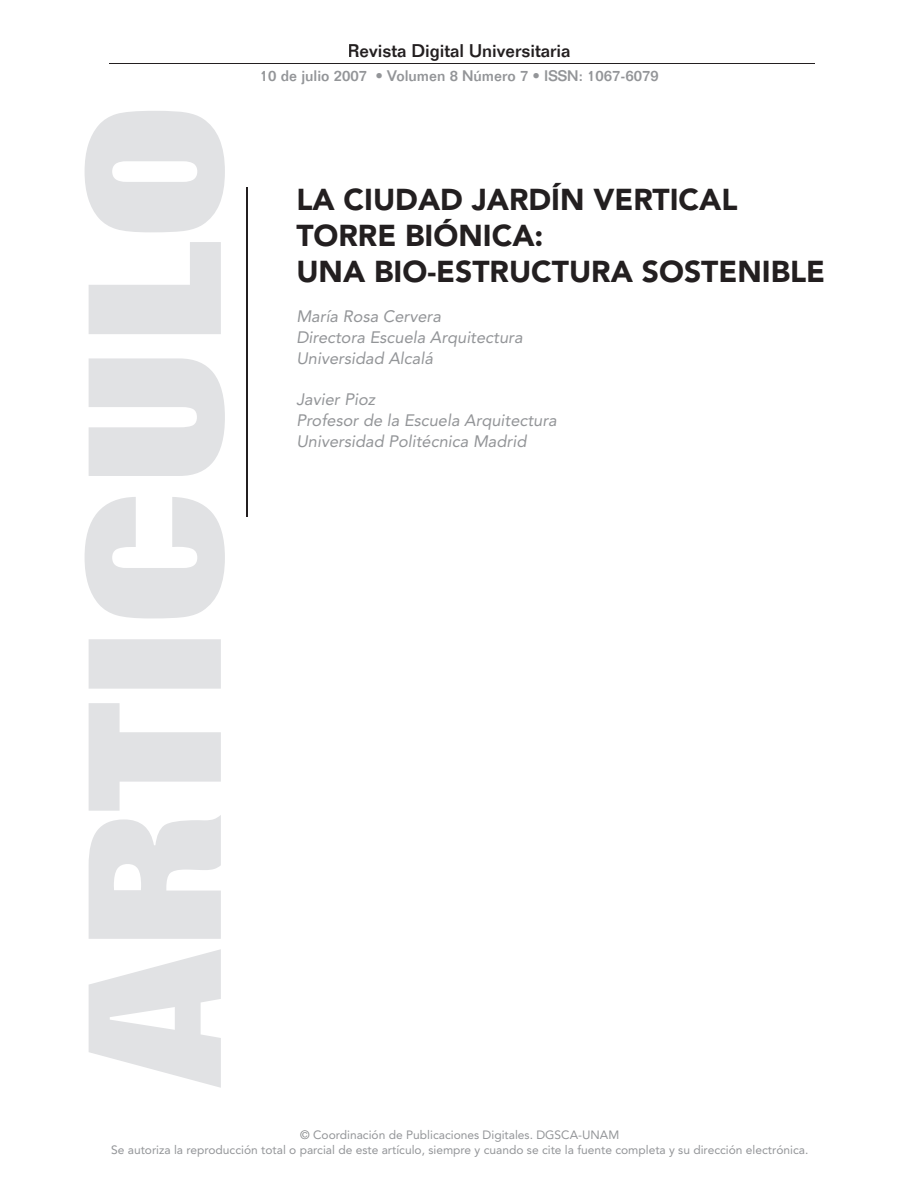
<style>
.page{position:relative;width:918px;height:1188px;background:#fff}
.page>*{position:absolute;margin:0;border:0;box-sizing:border-box;transform-origin:0 0}
.t1{font:900 30px/36px "Avenir";color:#231f20}
.t2{font:500 18px "Folio";color:#231f20}
.t3{font:italic 16.5px/21px "Avenir";color:#939598}
.t4{font:500 15px "Folio";color:#939598}
.t5{font:12px/15px "Avenir";color:#939598;text-align:center}
.s1{color:#808285}
</style>
<div class="page">
<hr style="left:109px;top:63px;width:706px;height:1px;background:#231f20">
<svg style="left:85px;top:111px;width:140px;height:977px;fill:#e1e2e4"></svg>
<hr style="left:246px;top:187px;width:2px;height:330px;background:#231f20">
<h2 class="t2" style="left:348px;top:40px;width:224px">Revista Digital Universitaria</h2>
<p class="t4" style="left:260px;top:67px;width:400px">10 de julio 2007 • Volumen 8 Número 7 • ISSN: 1067-6079</p>
<h1 class="t1" style="left:296px;top:181px;width:530px">LA CIUDAD JARDÍN VERTICAL<br>TORRE BIÓNICA:<br>UNA BIO-ESTRUCTURA SOSTENIBLE</h1>
<h3 class="t3" style="left:296px;top:306px;width:228px">María Rosa Cervera<br>Directora Escuela Arquitectura<br>Universidad Alcalá</h3>
<h3 class="t3" style="left:296px;top:389px;width:262px">Javier Pioz<br>Profesor de la Escuela Arquitectura<br>Universidad Politécnica Madrid</h3>
<p class="t5" style="left:111px;top:1127px;width:699px"><span class="s1">©</span> Coordinación de Publicaciones Digitales. DGSCA-UNAM<br>Se autoriza la reproducción total o parcial de este artículo, siempre y cuando se cite la fuente completa y su dirección electrónica.</p>
</div>
